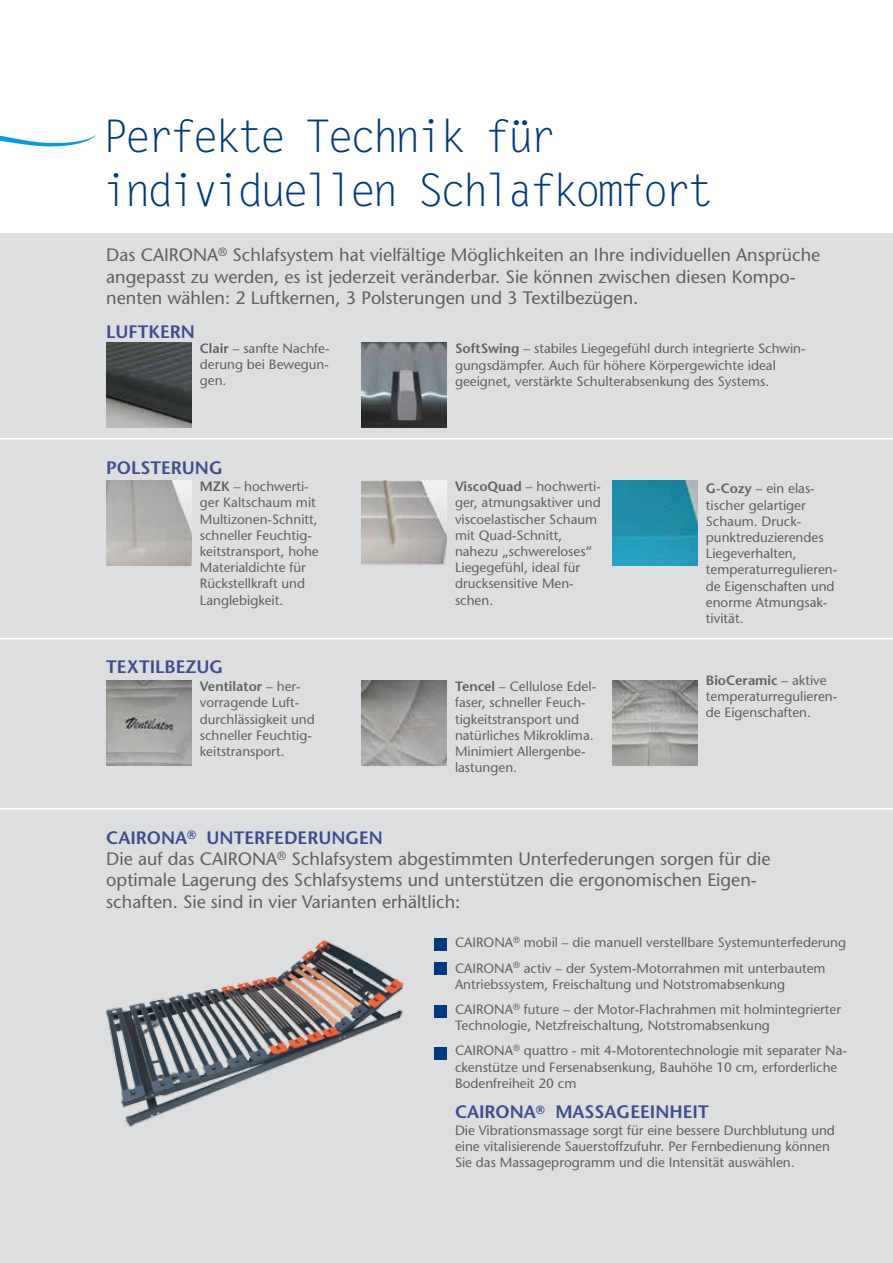
<style>
.page{position:relative;width:893px;height:1263px;background:#fff}
.page>*{position:absolute;margin:0;border:0;box-sizing:border-box;transform-origin:0 0}
.t1{font:45px/54px "Letter Gothic Std";letter-spacing:-.1em;color:#003882}
.t2{font:18px/21.6px "Stone Sans";color:#606163}
.t3{font:600 18px "Stone Sans";color:#3f4c8f}
.t4{font:13.5px/16.2px "Stone Sans";color:#606163}
.s1{font-weight:600}
</style>
<div class="page">
<div style="left:0;top:234px;width:893px;height:1029px;background:#dddedf"></div>
<svg style="left:0;top:135px;width:96px;height:12px"></svg>
<img style="left:361px;top:680px;width:85px;height:85px">
<img style="left:106px;top:680px;width:85px;height:85px">
<img style="left:612px;top:680px;width:85px;height:85px">
<img style="left:106px;top:342px;width:85px;height:85px">
<img style="left:361px;top:342px;width:85px;height:85px">
<img style="left:612px;top:480px;width:86px;height:86px">
<img style="left:106px;top:480px;width:85px;height:86px">
<img style="left:361px;top:480px;width:85px;height:86px">
<img style="left:106px;top:940px;width:298px;height:186px">
<hr style="left:0;top:438px;width:893px;height:1px;background:#fff">
<hr style="left:0;top:638px;width:893px;height:1px;background:#fff">
<hr style="left:0;top:808px;width:893px;height:1px;background:#fff">
<div style="left:434px;top:938px;width:12px;height:12px;background:#003882"></div>
<div style="left:434px;top:962px;width:12px;height:13px;background:#003882"></div>
<div style="left:434px;top:1005px;width:12px;height:12px;background:#003882"></div>
<div style="left:434px;top:1047px;width:12px;height:13px;background:#003882"></div>
<h1 class="t1" style="left:102px;top:111px;width:613px">Perfekte Technik für individuellen Schlafkomfort</h1>
<p class="t2" style="left:106px;top:244px;width:716px">Das CAIRONA<sup>®</sup> Schlafsystem hat vielfältige Möglichkeiten an Ihre individuellen Ansprüche angepasst zu werden, es ist jederzeit veränderbar. Sie können zwischen diesen Kompo&shy;nenten wählen: 2 Luftkernen, 3 Polsterungen und 3 Textilbezügen.</p>
<h2 class="t3" style="left:106px;top:320px;width:90px">LUFTKERN</h2>
<p class="t4" style="left:200px;top:340px;width:131px;text-align:justify"><span class="s1">CLAIR</span> – sanfte Nachfe&shy;derung bei Bewegun&shy;gen.</p>
<h2 class="t3" style="left:106px;top:456px;width:23px">POLS</h2>
<h2 class="t3" style="left:151px;top:456px;width:71px">TERUNG</h2>
<p class="t4" style="left:200px;top:478px;width:120px"><span class="s1">MZK</span> – hochwerti&shy;ger Kaltschaum mit<br>Multizonen-Schnitt, schneller Feuchtig&shy;keitstransport, hohe<br>Materialdichte für<br>Rückstellkraft und<br>Langlebigkeit.</p>
<h2 class="t3" style="left:106px;top:656px;width:54px">TEXTILBEZ</h2>
<h2 class="t3" style="left:197px;top:656px;width:26px">UG</h2>
<p class="t4" style="left:200px;top:678px;width:116px"><span class="s1">VENTILATOR</span> – her&shy;vorragende Luft&shy;durchlässigkeit und schneller Feuchtig&shy;keitstransport.</p>
<h2 class="t3" style="left:106px;top:826px;width:180px">CAIRONA<sup>®</sup> UNTERFEDER</h2>
<h2 class="t3" style="left:318px;top:826px;width:66px">UNGEN</h2>
<p class="t4" style="left:455px;top:340px;width:352px"><span class="s1">SOFTSWING</span> – stabiles Liegegefühl durch integrierte Schwin&shy;gungsdämpfer. Auch für höhere Körpergewichte ideal geeignet, verstärkte Schulterabsenkung des Systems.</p>
<p class="t4" style="left:455px;top:478px;width:147px"><span class="s1">VISCOQUAD</span> – hochwerti&shy;ger, atmungsaktiver und viscoelastischer Schaum mit Quad-Schnitt, nahezu „schwereloses“<br>Liegegefühl, ideal für drucksensitive Men&shy;schen.</p>
<p class="t4" style="left:455px;top:678px;width:143px"><span class="s1">TENCEL</span> – Cellulose Edel&shy;faser, schneller Feuch&shy;tigkeitstransport und natürliches Mikroklima.<br>Minimiert Allergenbe&shy;lastungen.</p>
<p class="t4" style="left:706px;top:480px;width:133px"><span class="s1">G-COZY</span> – ein elas&shy;tischer gelartiger<br>Schaum. Druck&shy;punktreduzierendes<br>Liegeverhalten, temperaturregulieren&shy;de Eigenschaften und enorme Atmungsak&shy;tivität.</p>
<p class="t4" style="left:706px;top:672px;width:133px"><span class="s1">BIOCERAMIC</span> – aktive temperaturregulieren&shy;de Eigenschaften.</p>
<h2 class="t2" style="left:106px;top:847px;width:666px">Die auf das CAIRONA<sup>®</sup> Schlafsystem abgestimmten Unterfederungen sorgen für die optimale Lagerung des Schlafsystems und unterstützen die ergonomischen Eigen&shy;schaften. Sie sind in vier Varianten erhältlich:</h2>
<p class="t4" style="left:455px;top:930px;width:393px;line-height:25.2px">CAIRONA<sup>®</sup> mobil – die manuell verstellbare Systemunterfederung<br>CAIRONA<sup>®</sup> activ – der System-Motorrahmen mit unterbautem</p>
<p class="t4" style="left:455px;top:971px;width:388px;line-height:25.2px">Antriebssystem, Freischaltung und Notstromabsenkung<br>CAIRONA<sup>®</sup> future – der Motor-Flachrahmen mit holmintegrierter</p>
<p class="t4" style="left:455px;top:1013px;width:393px;line-height:25.2px">Technologie, Netzfreischaltung, Notstromabsenkung<br>CAIRONA<sup>®</sup> quattro - mit 4-Motorentechnologie mit separater Na-</p>
<p class="t4" style="left:455px;top:1059px;width:384px">ckenstütze und Fersenabsenkung, Bauhöhe 10 cm, erforderliche<br>Bodenfreiheit 20 cm</p>
<h2 class="t3" style="left:455px;top:1101px;width:129px">CAIRONA<sup>®</sup> MASSAGEEI</h2>
<h2 class="t3" style="left:655px;top:1101px;width:55px">NHEIT</h2>
<p class="t4" style="left:455px;top:1122px;width:381px">Die Vibrationsmassage sorgt für eine bessere Durchblutung und eine vitalisierende Sauerstoffzufuhr. Per Fernbedienung können<br>Sie das Massageprogramm und die Intensität auswählen.</p>
</div>
